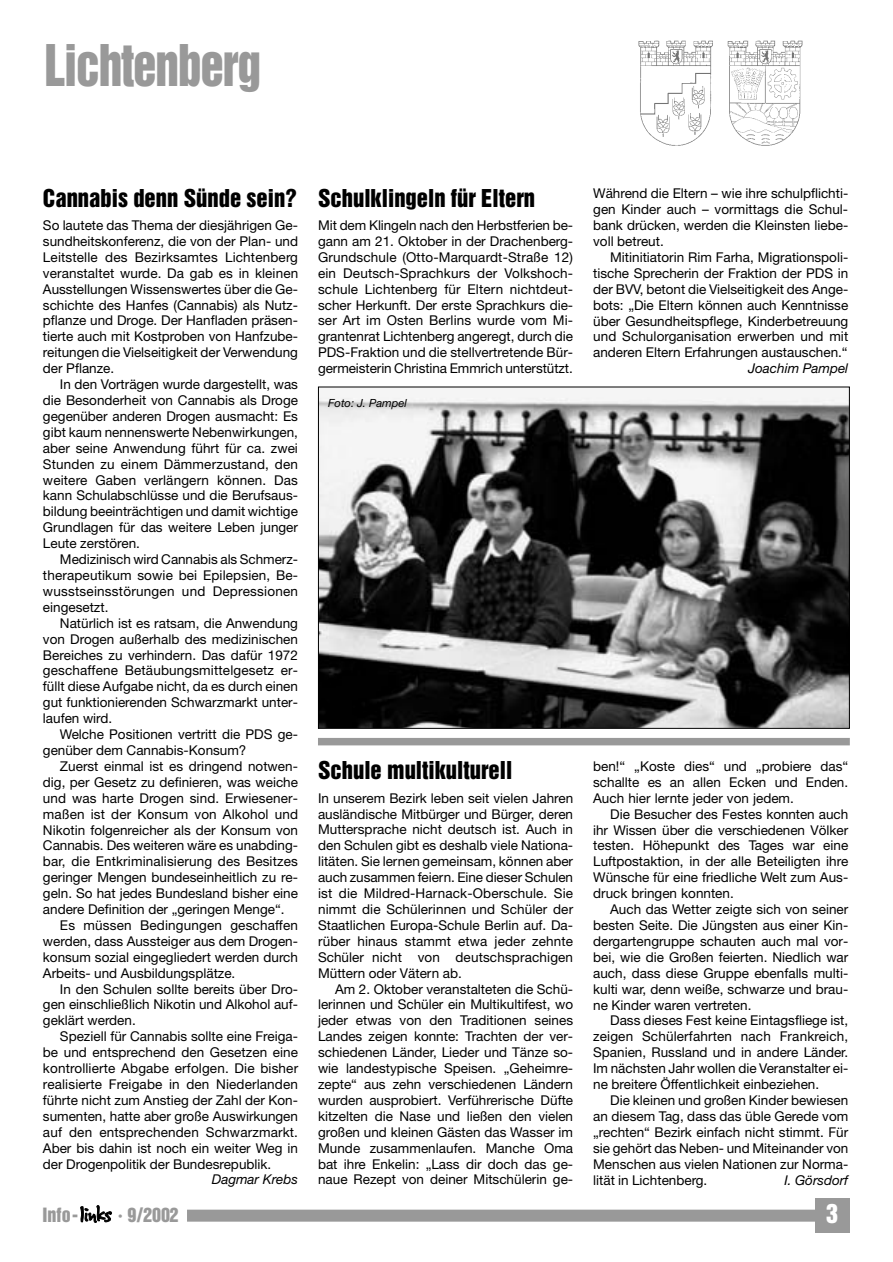
<style>
.page{position:relative;width:893px;height:1262px;background:#fff}
.page>*{position:absolute;margin:0;border:0;box-sizing:border-box;transform-origin:0 0}
.t1{font:52.5px "Helvetica Inserat";letter-spacing:-.025em;color:#999;scale:.9 1}
.t2{font:24px "Helvetica Inserat";color:#fff}
.t3{font:22.5px "Helvetica Inserat";color:#000}
.t4{font:18px "Helvetica Inserat";color:#999}
.t5{font:13.5px/15.9px "Helvetica Neue";color:#000;text-align:justify}
.t6{font:italic 13.5px "Helvetica Neue";color:#000}
.t7{font:italic 11.25px "Helvetica Neue";color:#000}
</style>
<div class="page">
<svg style="left:80px;top:1205px;width:32px;height:18px"></svg>
<div style="left:187px;top:1209px;width:661px;height:12px;background:#999"></div>
<div style="left:815px;top:1198px;width:34px;height:34px;background:#999"></div>
<img style="left:320px;top:397px;width:527px;height:329px">
<div style="left:318px;top:738px;width:531px;height:7px;background:#999"></div>
<img style="left:727px;top:40px;width:76px;height:106px">
<img style="left:638px;top:40px;width:75px;height:106px">
<h1 class="t1" style="left:44px;top:44px;width:242px">Lichtenberg</h1>
<h3 class="t3" style="left:43px;top:189px;width:255px">Cannabis denn Sünde sein?</h3>
<p class="t5" style="left:43px;top:219px;width:257px">So lautete das Thema der diesjährigen Ge&shy;sundheitskonferenz, die von der Plan- und Leitstelle des Bezirksamtes Lichtenberg veranstaltet wurde. Da gab es in kleinen Ausstellungen Wissenswertes über die Ge&shy;schichte des Hanfes (Cannabis) als Nutz&shy;pflanze und Droge. Der Hanfladen präsen&shy;tierte auch mit Kostproben von Hanfzube&shy;reitungen die Vielseitigkeit der Verwendung der Pflanze.</p>
<p class="t5" style="left:43px;top:378px;width:256px;text-indent:17px">In den Vorträgen wurde dargestellt, was die Besonderheit von Cannabis als Droge gegenüber anderen Drogen ausmacht: Es gibt kaum nennenswerte Nebenwirkungen, aber seine Anwendung führt für ca. zwei Stunden zu einem Dämmerzustand, den weitere Gaben verlängern können. Das kann Schulabschlüsse und die Berufsaus&shy;bildung beeinträchtigen und damit wichtige Grundlagen für das weitere Leben junger Leute zerstören.</p>
<p class="t5" style="left:43px;top:552px;width:256px;text-indent:17px">Medizinisch wird Cannabis als Schmerz&shy;therapeutikum sowie bei Epilepsien, Be&shy;wusstseinsstörungen und Depressionen eingesetzt.</p>
<p class="t5" style="left:43px;top:616px;width:256px;text-indent:17px">Natürlich ist es ratsam, die Anwendung von Drogen außerhalb des medizinischen Bereiches zu verhindern. Das dafür 1972 geschaffene Betäubungsmittelgesetz er&shy;füllt diese Aufgabe nicht, da es durch einen gut funktionierenden Schwarzmarkt unter&shy;laufen wird.</p>
<p class="t5" style="left:43px;top:727px;width:256px;text-indent:17px">Welche Positionen vertritt die PDS ge&shy;genüber dem Cannabis-Konsum?</p>
<p class="t5" style="left:43px;top:759px;width:256px;text-indent:17px">Zuerst einmal ist es dringend notwen&shy;dig, per Gesetz zu definieren, was weiche und was harte Drogen sind. Erwiesener&shy;maßen ist der Konsum von Alkohol und Nikotin folgenreicher als der Konsum von Cannabis. Des weiteren wäre es unabding&shy;bar, die Entkriminalisierung des Besitzes geringer Mengen bundeseinheitlich zu re&shy;geln. So hat jedes Bundesland bisher eine andere Definition der „geringen Menge“.</p>
<p class="t5" style="left:43px;top:918px;width:256px;text-indent:17px">Es müssen Bedingungen geschaffen werden, dass Aussteiger aus dem Drogen&shy;konsum sozial eingegliedert werden durch Arbeits- und Ausbildungsplätze.</p>
<p class="t5" style="left:43px;top:982px;width:256px;text-indent:17px">In den Schulen sollte bereits über Dro&shy;gen einschließlich Nikotin und Alkohol auf&shy;geklärt werden.</p>
<p class="t5" style="left:43px;top:1029px;width:257px;text-indent:17px">Speziell für Cannabis sollte eine Freiga&shy;be und entsprechend den Gesetzen eine kontrollierte Abgabe erfolgen. Die bisher realisierte Freigabe in den Niederlanden führte nicht zum Anstieg der Zahl der Kon&shy;sumenten, hatte aber große Auswirkungen auf den entsprechenden Schwarzmarkt.<br>Aber bis dahin ist noch ein weiter Weg in der Drogenpolitik der Bundesrepublik.</p>
<p class="t6" style="left:212px;top:1174px;width:88px">Dagmar Krebs</p>
<h3 class="t3" style="left:318px;top:189px;width:218px">Schulklingeln für Eltern</h3>
<p class="t5" style="left:318px;top:219px;width:256px">Mit dem Klingeln nach den Herbstferien be&shy;gann am 21. Oktober in der Drachenberg-Grundschule (Otto-Marquardt-Straße 12) ein Deutsch-Sprachkurs der Volkshoch&shy;schule Lichtenberg für Eltern nichtdeut&shy;scher Herkunft. Der erste Sprachkurs die&shy;ser Art im Osten Berlins wurde vom Mi&shy;grantenrat Lichtenberg angeregt, durch die PDS-Fraktion und die stellvertretende Bür&shy;germeisterin Christina Emmrich unterstützt.</p>
<p class="t7" style="left:328px;top:399px;width:80px">Foto: J. Pampel</p>
<h3 class="t3" style="left:318px;top:761px;width:196px">Schule multikulturell</h3>
<p class="t5" style="left:318px;top:791px;width:256px">In unserem Bezirk leben seit vielen Jahren ausländische Mitbürger und Bürger, deren Muttersprache nicht deutsch ist. Auch in den Schulen gibt es deshalb viele Nationa&shy;litäten. Sie lernen gemeinsam, können aber auch zusammen feiern. Eine dieser Schulen ist die Mildred-Harnack-Oberschule. Sie nimmt die Schülerinnen und Schüler der Staatlichen Europa-Schule Berlin auf. Da&shy;rüber hinaus stammt etwa jeder zehnte Schüler nicht von deutschsprachigen Müttern oder Vätern ab.</p>
<p class="t5" style="left:318px;top:982px;width:256px;text-indent:17px">Am 2. Oktober veranstalteten die Schü&shy;lerinnen und Schüler ein Multikultifest, wo jeder etwas von den Traditionen seines Landes zeigen konnte: Trachten der ver&shy;schiedenen Länder, Lieder und Tänze so&shy;wie landestypische Speisen. „Geheimre&shy;zepte“ aus zehn verschiedenen Ländern wurden ausprobiert. Verführerische Düfte kitzelten die Nase und ließen den vielen großen und kleinen Gästen das Wasser im Munde zusammenlaufen. Manche Oma bat ihre Enkelin: „Lass dir doch das ge&shy;naue Rezept von deiner Mitschülerin ge-</p>
<p class="t5" style="left:593px;top:187px;width:256px">Während die Eltern – wie ihre schulpflichti&shy;gen Kinder auch – vormittags die Schul&shy;bank drücken, werden die Kleinsten liebe&shy;voll betreut.</p>
<p class="t5" style="left:593px;top:250px;width:257px;text-indent:17px">Mitinitiatorin Rim Farha, Migrationspoli&shy;tische Sprecherin der Fraktion der PDS in der BVV, betont die Vielseitigkeit des Ange&shy;bots: „Die Eltern können auch Kenntnisse über Gesundheitspflege, Kinderbetreuung und Schulorganisation erwerben und mit anderen Eltern Erfahrungen austauschen.“</p>
<p class="t6" style="left:748px;top:363px;width:102px">Joachim Pampel</p>
<p class="t5" style="left:593px;top:759px;width:256px">ben!“ „Koste dies“ und „probiere das“ schallte es an allen Ecken und Enden.<br>Auch hier lernte jeder von jedem.</p>
<p class="t5" style="left:593px;top:807px;width:256px;text-indent:17px">Die Besucher des Festes konnten auch ihr Wissen über die verschiedenen Völker testen. Höhepunkt des Tages war eine Luftpostaktion, in der alle Beteiligten ihre Wünsche für eine friedliche Welt zum Aus&shy;druck bringen konnten.</p>
<p class="t5" style="left:593px;top:902px;width:256px;text-indent:17px">Auch das Wetter zeigte sich von seiner besten Seite. Die Jüngsten aus einer Kin&shy;dergartengruppe schauten auch mal vor&shy;bei, wie die Großen feierten. Niedlich war auch, dass diese Gruppe ebenfalls multi&shy;kulti war, denn weiße, schwarze und brau&shy;ne Kinder waren vertreten.</p>
<p class="t5" style="left:593px;top:1014px;width:256px;text-indent:17px">Dass dieses Fest keine Eintagsfliege ist, zeigen Schülerfahrten nach Frankreich, Spanien, Russland und in andere Länder.<br>Im nächsten Jahr wollen die Veranstalter ei&shy;ne breitere Öffentlichkeit einbeziehen.</p>
<p class="t5" style="left:593px;top:1093px;width:257px;text-indent:17px">Die kleinen und großen Kinder bewiesen an diesem Tag, dass das üble Gerede vom „rechten“ Bezirk einfach nicht stimmt. Für sie gehört das Neben- und Miteinander von Menschen aus vielen Nationen zur Norma&shy;lität in Lichtenberg.</p>
<p class="t6" style="left:784px;top:1174px;width:65px">I. Görsdorf</p>
<h3 class="t4" style="left:43px;top:1207px;width:37px">Info-</h3>
<h3 class="t4" style="left:118px;top:1207px;width:62px">· 9/2002</h3>
<h2 class="t2" style="left:826px;top:1204px;width:13px">3</h2>
</div>
